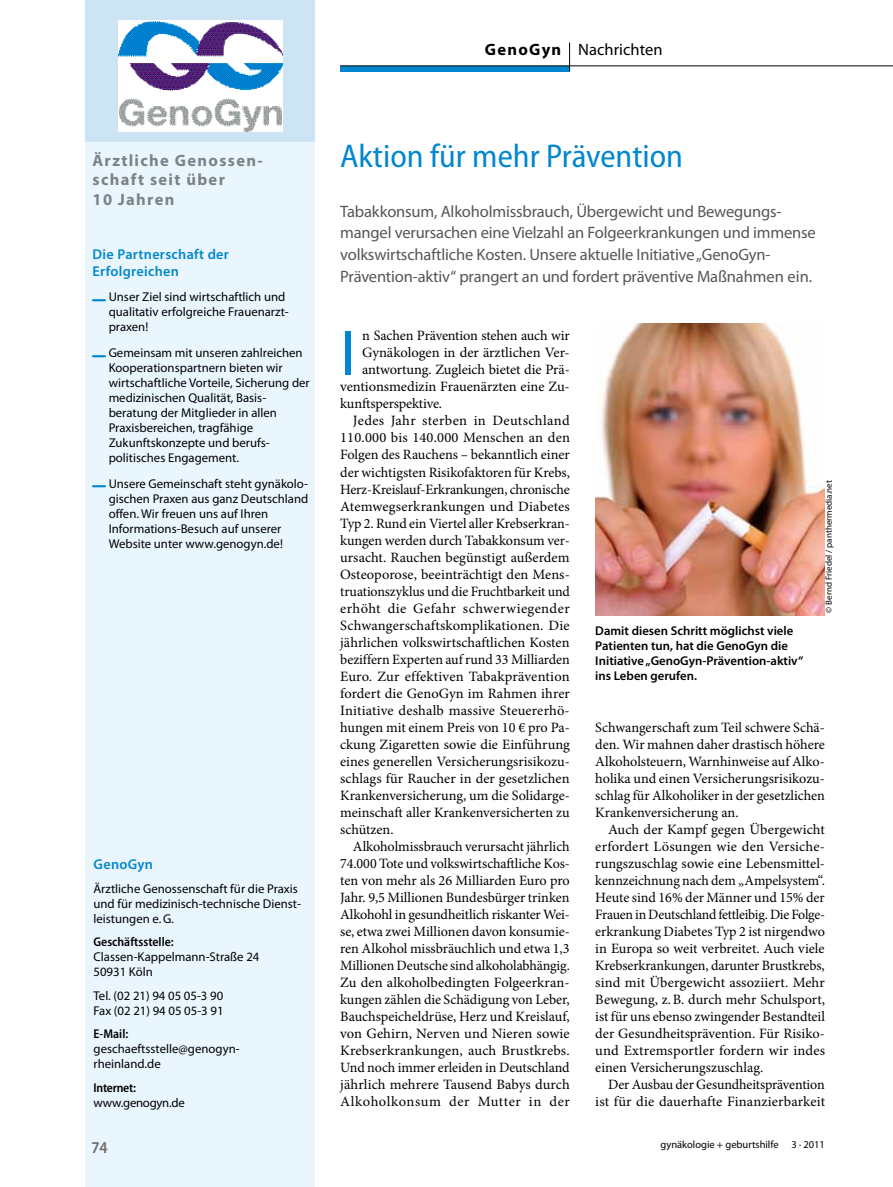
<style>
.page{position:relative;width:893px;height:1187px;background:#fff}
.page>*{position:absolute;margin:0;border:0;box-sizing:border-box;transform-origin:0 0}
.t1{font:64.65px "Myriad Pro";color:#0087cf}
.t2{font:42.3px "Minion Pro";color:#0087cf;scale:.63 1}
.t3{font:semi-condensed 33px "Myriad Pro";color:#0087cf}
.t4{font:16.5px/21.8px "Myriad Pro";letter-spacing:-.01em;color:#565655}
.t5{font:700 16.5px/19.5px "Myriad Pro";letter-spacing:.08em;color:#7c8286}
.t6{font:16.5px "Myriad Pro";color:#000}
.t7{font:600 semi-condensed 16.5px "Myriad Pro";color:#6e6d67}
.t8{font:14.25px/17px "Minion Pro";color:#000;text-align:justify}
.t9{font:600 14.25px/16.5px "Myriad Pro";letter-spacing:.02em;color:#0087cf}
.t10{font:14.25px "Minion Pro";letter-spacing:.03em;color:#000}
.t11{font:14.25px "Minion Pro";letter-spacing:.025em;color:#000}
.t12{font:14.25px "Minion Pro";letter-spacing:.035em;color:#000}
.t13{font:12.75px/15px "Myriad Pro";color:#000}
.t14{font:600 12.75px/15px "Myriad Pro";color:#000}
.t15{font:600 semi-condensed 12.75px "Myriad Pro";color:#000}
.t16{font:12.75px "Myriad Pro";letter-spacing:-.02em;color:#000}
.t17{font:600 semi-condensed 12.75px "Myriad Pro";letter-spacing:-.02em;color:#000}
.t18{font:10.5px "Myriad Pro";color:#000}
.t19{font:9px "Myriad Pro";color:#000}
.s1{font-weight:700}
</style>
<div class="page">
<div style="left:85px;top:0;width:230px;height:142px;background:#cce4f3"></div>
<div style="left:85px;top:142px;width:230px;height:1044px;background:#eaf6fe"></div>
<div style="left:340px;top:66px;width:230px;height:5px;background:#0087cf"></div>
<hr style="left:340px;top:66px;width:553px;height:1px;background:#000">
<svg style="left:569px;top:43px;width:1px;height:28px"></svg>
<img style="left:118px;top:20px;width:164px;height:112px">
<img style="left:595px;top:323px;width:230px;height:292px">
<p class="t6" style="left:485px;top:39px;width:179px"><span class="s1">GenoGyn</span> Nachrichten</p>
<p class="t5" style="left:93px;top:150px;width:172px">Ärztliche Genossen&shy;schaft seit über<br>10 Jahren</p>
<p class="t9" style="left:93px;top:246px;width:138px">Die Partnerschaft der<br>Erfolgreichen</p>
<h2 class="t2" style="left:93px;top:254px;width:23px">_</h2>
<p class="t13" style="left:109px;top:289px;width:182px">Unser Ziel sind wirtschaftlich und qualitativ erfolgreiche Frauenarzt&shy;praxen!</p>
<h2 class="t2" style="left:93px;top:310px;width:23px">_</h2>
<p class="t13" style="left:109px;top:345px;width:203px">Gemeinsam mit unseren zahlreichen Kooperationspartnern bieten wir wirtschaftliche Vorteile, Sicherung der medizinischen Qualität, Basis&shy;beratung der Mitglieder in allen Praxisbereichen, tragfähige Zukunftskonzepte und berufs&shy;politisches Engagement.</p>
<h2 class="t2" style="left:93px;top:440px;width:23px">_</h2>
<p class="t13" style="left:109px;top:475px;width:201px">Unsere Gemeinschaft steht gynäkolo&shy;gischen Praxen aus ganz Deutschland offen. Wir freuen uns auf Ihren Informations-Besuch auf unserer Website unter www.genogyn.de!</p>
<p class="t9" style="left:94px;top:855px;width:61px">GenoGyn</p>
<p class="t13" style="left:94px;top:880px;width:209px">Ärztliche Genossenschaft für die Praxis und für medizinisch-technische Dienst&shy;leistungen e.G.</p>
<p class="t15" style="left:94px;top:934px;width:82px">Geschäftsstelle:</p>
<p class="t13" style="left:94px;top:949px;width:167px">Classen-Kappelmann-Straße 24<br>50931 Köln</p>
<p class="t13" style="left:94px;top:987px;width:132px">Tel. (02 21) 94 05 05-3 90<br>Fax (02 21) 94 05 05-3 91</p>
<p class="t15" style="left:94px;top:1026px;width:36px">E-Mail:</p>
<p class="t13" style="left:94px;top:1041px;width:148px">geschaeftsstelle@genogyn&shy;rheinland.de</p>
<p class="t17" style="left:94px;top:1080px;width:44px">Internet:</p>
<p class="t16" style="left:94px;top:1094px;width:93px">www.genogyn.de</p>
<p class="t7" style="left:91px;top:1137px;width:18px">74</p>
<h3 class="t3" style="left:340px;top:138px;width:344px">Aktion für mehr Prävention</h3>
<p class="t4" style="left:340px;top:200px;width:477px">Tabakkonsum, Alkoholmissbrauch, Übergewicht und Bewegungs&shy;mangel verursachen eine Vielzahl an Folgeerkrankungen und immense volkswirtschaftliche Kosten. Unsere aktuelle Initiative „GenoGyn-Prävention-aktiv“ prangert an und fordert präventive Maßnahmen ein.</p>
<h1 class="t1" style="left:340px;top:313px;width:17px">I</h1>
<p class="t8" style="left:362px;top:327px;width:209px">n Sachen Prävention stehen auch wir</p>
<p class="t8" style="left:362px;top:344px;width:209px">Gynäkologen in der ärztlichen Ver-</p>
<p class="t8" style="left:362px;top:361px;width:209px">antwortung. Zugleich bietet die Prä-</p>
<p class="t8" style="left:340px;top:378px;width:231px">ventionsmedizin Frauenärzten eine Zu-</p>
<p class="t8" style="left:340px;top:395px;width:103px">kunftsperspektive.</p>
<p class="t11" style="left:353px;top:411px;width:218px">Jedes Jahr sterben in Deutschland</p>
<p class="t8" style="left:340px;top:429px;width:231px">110.000 bis 140.000 Menschen an den</p>
<p class="t8" style="left:340px;top:446px;width:231px">Folgen des Rauchens – bekanntlich einer</p>
<p class="t8" style="left:340px;top:463px;width:231px">der wichtigsten Risikofaktoren für Krebs,</p>
<p class="t8" style="left:340px;top:480px;width:231px">Herz-Kreislauf-Erkrankungen, chronische</p>
<p class="t8" style="left:340px;top:497px;width:231px">Atemwegserkrankungen und Diabetes</p>
<p class="t8" style="left:340px;top:514px;width:231px">Typ 2. Rund ein Viertel aller Krebserkran-</p>
<p class="t8" style="left:340px;top:531px;width:231px">kungen werden durch Tabakkonsum ver-</p>
<p class="t8" style="left:340px;top:548px;width:231px">ursacht. Rauchen begünstigt außerdem</p>
<p class="t8" style="left:340px;top:565px;width:231px">Osteoporose, beeinträchtigt den Mens-</p>
<p class="t8" style="left:340px;top:582px;width:231px">truationszyklus und die Fruchtbarkeit und</p>
<p class="t10" style="left:340px;top:598px;width:231px">erhöht die Gefahr schwerwiegender</p>
<p class="t8" style="left:340px;top:616px;width:231px">Schwangerschaftskomplikationen. Die</p>
<p class="t8" style="left:340px;top:633px;width:231px">jährlichen volkswirtschaftlichen Kosten</p>
<p class="t8" style="left:340px;top:650px;width:231px">beziffern Experten auf rund 33 Milliarden</p>
<p class="t8" style="left:340px;top:667px;width:231px">Euro. Zur effektiven Tabakprävention</p>
<p class="t8" style="left:340px;top:684px;width:231px">fordert die GenoGyn im Rahmen ihrer</p>
<p class="t8" style="left:340px;top:701px;width:231px">Initiative deshalb massive Steuererhö-</p>
<p class="t8" style="left:340px;top:718px;width:231px">hungen mit einem Preis von 10 € pro Pa-</p>
<p class="t8" style="left:340px;top:735px;width:231px">ckung Zigaretten sowie die Einführung</p>
<p class="t8" style="left:340px;top:752px;width:231px">eines generellen Versicherungsrisikozu-</p>
<p class="t8" style="left:340px;top:769px;width:231px">schlags für Raucher in der gesetzlichen</p>
<p class="t8" style="left:340px;top:786px;width:231px">Krankenversicherung, um die Solidarge-</p>
<p class="t8" style="left:340px;top:803px;width:231px">meinschaft aller Krankenversicherten zu</p>
<p class="t8" style="left:340px;top:820px;width:55px">schützen.</p>
<p class="t8" style="left:353px;top:837px;width:218px">Alkoholmissbrauch verursacht jährlich</p>
<p class="t8" style="left:340px;top:854px;width:231px">74.000 Tote und volkswirtschaftliche Kos-</p>
<p class="t8" style="left:340px;top:871px;width:231px">ten von mehr als 26 Milliarden Euro pro</p>
<p class="t8" style="left:340px;top:888px;width:231px">Jahr. 9,5 Millionen Bundesbürger trinken</p>
<p class="t8" style="left:340px;top:905px;width:231px">Alkohohl in gesundheitlich riskanter Wei-</p>
<p class="t8" style="left:340px;top:922px;width:231px">se, etwa zwei Millionen davon konsumie-</p>
<p class="t8" style="left:340px;top:939px;width:231px">ren Alkohol missbräuchlich und etwa 1,3</p>
<p class="t8" style="left:340px;top:956px;width:231px">Millionen Deutsche sind alkoholabhängig.</p>
<p class="t8" style="left:340px;top:973px;width:231px">Zu den alkoholbedingten Folgeerkran-</p>
<p class="t8" style="left:340px;top:991px;width:231px">kungen zählen die Schädigung von Leber,</p>
<p class="t8" style="left:340px;top:1008px;width:231px">Bauchspeicheldrüse, Herz und Kreislauf,</p>
<p class="t8" style="left:340px;top:1025px;width:231px">von Gehirn, Nerven und Nieren sowie</p>
<p class="t8" style="left:340px;top:1042px;width:231px">Krebserkrankungen, auch Brustkrebs.</p>
<p class="t8" style="left:340px;top:1059px;width:231px">Und noch immer erleiden in Deutschland</p>
<p class="t8" style="left:340px;top:1076px;width:231px">jährlich mehrere Tausend Babys durch</p>
<p class="t12" style="left:340px;top:1091px;width:231px">Alkoholkonsum der Mutter in der</p>
<p class="t14" style="left:595px;top:622px;width:209px">Damit diesen Schritt möglichst viele Patienten tun, hat die GenoGyn die Initiative „GenoGyn-Prävention-aktiv“ ins Leben gerufen.</p>
<p class="t19" style="left:823px;top:612px;width:134px;rotate:-90deg">© Bernd Friedel / panthermedia.net</p>
<p class="t8" style="left:595px;top:718px;width:231px">Schwangerschaft zum Teil schwere Schä&shy;den. Wir mahnen daher drastisch höhere Alkoholsteuern, Warnhinweise auf Alko&shy;holika und einen Versicherungsrisikozu&shy;schlag für Alkoholiker in der gesetzlichen Krankenversicherung an.</p>
<p class="t8" style="left:595px;top:820px;width:231px;text-align:left;text-indent:13px">Auch der Kampf gegen Übergewicht erfordert Lösungen wie den Versiche&shy;rungszuschlag sowie eine Lebensmittel&shy;kennzeichnung nach dem „Ampelsystem“.<br>Heute sind 16% der Männer und 15% der Frauen in Deutschland fettleibig. Die Folge&shy;erkrankung Diabetes Typ 2 ist nirgendwo in Europa so weit verbreitet. Auch viele Krebserkrankungen, darunter Brustkrebs, sind mit Übergewicht assoziiert. Mehr Bewegung, z.B. durch mehr Schulsport, ist für uns ebenso zwingender Bestandteil der Gesundheitsprävention. Für Risiko&shy;und Extremsportler fordern wir indes einen Versicherungszuschlag.</p>
<p class="t8" style="left:595px;top:1076px;width:231px;text-align:right">Der Ausbau der Gesundheitsprävention ist für die dauerhafte Finanzierbarkeit</p>
<p class="t18" style="left:661px;top:1137px;width:166px">gynäkologie + geburtshilfe 3 · 2011</p>
</div>
